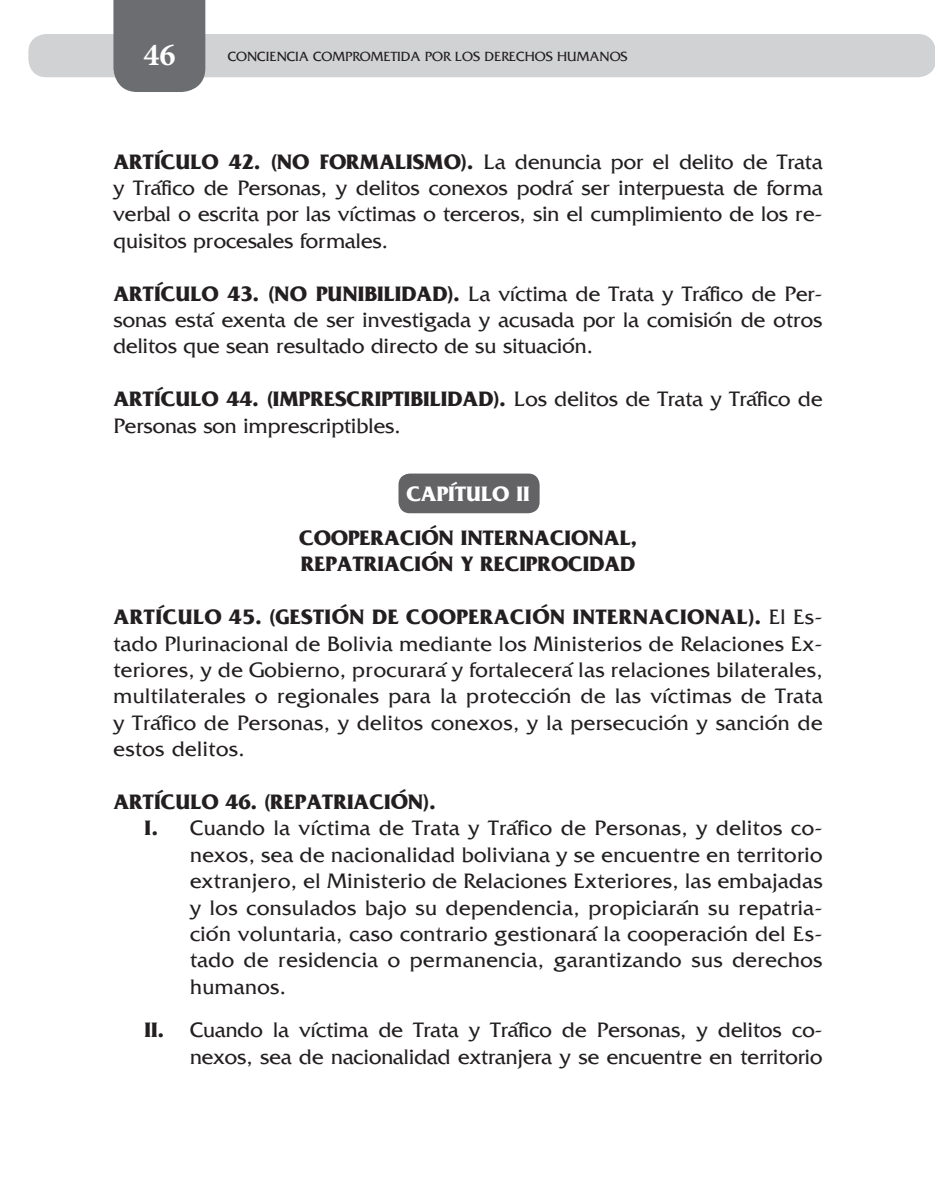
<style>
.page{position:relative;width:936px;height:1191px;background:#fff}
.page>*{position:absolute;margin:0;border:0;box-sizing:border-box;transform-origin:0 0}
.t1{font:700 32px "Minion Pro";color:#fff}
.t2{font:22px/26.4px "Fritz";letter-spacing:.02em;color:#231f20;text-align:justify}
.t3{font:22px/26.4px "Fritz";color:#231f20}
.t4{font:700 22px/26.4px "Fritz";color:#231f20}
.t5{font:700 22px "Fritz";color:#fff}
.t6{font:14px "Fritz";color:#231f20}
.s1{font-weight:700}
</style>
<div class="page">
<svg style="left:28px;top:1px;width:906px;height:91px"></svg>
<div style="left:398px;top:473px;width:141px;height:40px;background:#636366;border-radius:11px"></div>
<h1 class="t1" style="left:143px;top:32px;width:33px">46</h1>
<p class="t6" style="left:228px;top:47px;width:401px">CONCIENCIA COMPROMETIDA POR LOS DERECHOS HUMANOS</p>
<p class="t2" style="left:113px;top:148px;width:710px"><span class="s1">ARTÍCULO 42. (NO FORMALISMO).</span> La denuncia por el delito de Trata y Tráfico de Personas, y delitos conexos podrá ser interpuesta de forma verbal o escrita por las víctimas o terceros, sin el cumplimiento de los re&shy;quisitos procesales formales.</p>
<p class="t2" style="left:113px;top:280px;width:710px"><span class="s1">ARTÍCULO 43. (NO PUNIBILIDAD).</span> La víctima de Trata y Tráfico de Per&shy;sonas está exenta de ser investigada y acusada por la comisión de otros delitos que sean resultado directo de su situación.</p>
<p class="t3" style="left:113px;top:385px;width:710px"><span class="s1">ARTÍCULO 44. (IMPRESCRIPTIBILIDAD).</span> Los delitos de Trata y Tráfico de<br>Personas son imprescriptibles.</p>
<p class="t5" style="left:406px;top:480px;width:125px">CAPÍTULO II</p>
<p class="t4" style="left:299px;top:523px;width:339px">COOPERACIÓN INTERNACIONAL,<br>REPATRIACIÓN Y RECIPROCIDAD</p>
<p class="t2" style="left:113px;top:603px;width:710px"><span class="s1">ARTÍCULO 45. (GESTIÓN DE COOPERACIÓN INTERNACIONAL).</span> El Es&shy;tado Plurinacional de Bolivia mediante los Ministerios de Relaciones Ex&shy;teriores, y de Gobierno, procurará y fortalecerá las relaciones bilaterales, multilaterales o regionales para la protección de las víctimas de Trata y Tráfico de Personas, y delitos conexos, y la persecución y sanción de estos delitos.</p>
<p class="t4" style="left:113px;top:787px;width:323px">ARTÍCULO 46. (REPATRIACIÓN).</p>
<p class="t2" style="left:145px;top:814px;width:679px"><span class="s1">I.</span> Cuando la víctima de Trata y Tráfico de Personas, y delitos co-</p>
<p class="t2" style="left:190px;top:841px;width:634px">nexos, sea de nacionalidad boliviana y se encuentre en territorio</p>
<p class="t2" style="left:190px;top:867px;width:634px">extranjero, el Ministerio de Relaciones Exteriores, las embajadas</p>
<p class="t2" style="left:190px;top:893px;width:634px">y los consulados bajo su dependencia, propiciarán su repatria-</p>
<p class="t2" style="left:190px;top:920px;width:634px">ción voluntaria, caso contrario gestionará la cooperación del Es-</p>
<p class="t2" style="left:190px;top:946px;width:634px">tado de residencia o permanencia, garantizando sus derechos</p>
<p class="t2" style="left:190px;top:973px;width:98px">humanos.</p>
<p class="t3" style="left:145px;top:1016px;width:679px;text-align:right"><span class="s1">II.</span> Cuando la víctima de Trata y Tráfico de Personas, y delitos co&shy;nexos, sea de nacionalidad extranjera y se encuentre en territorio</p>
</div>
